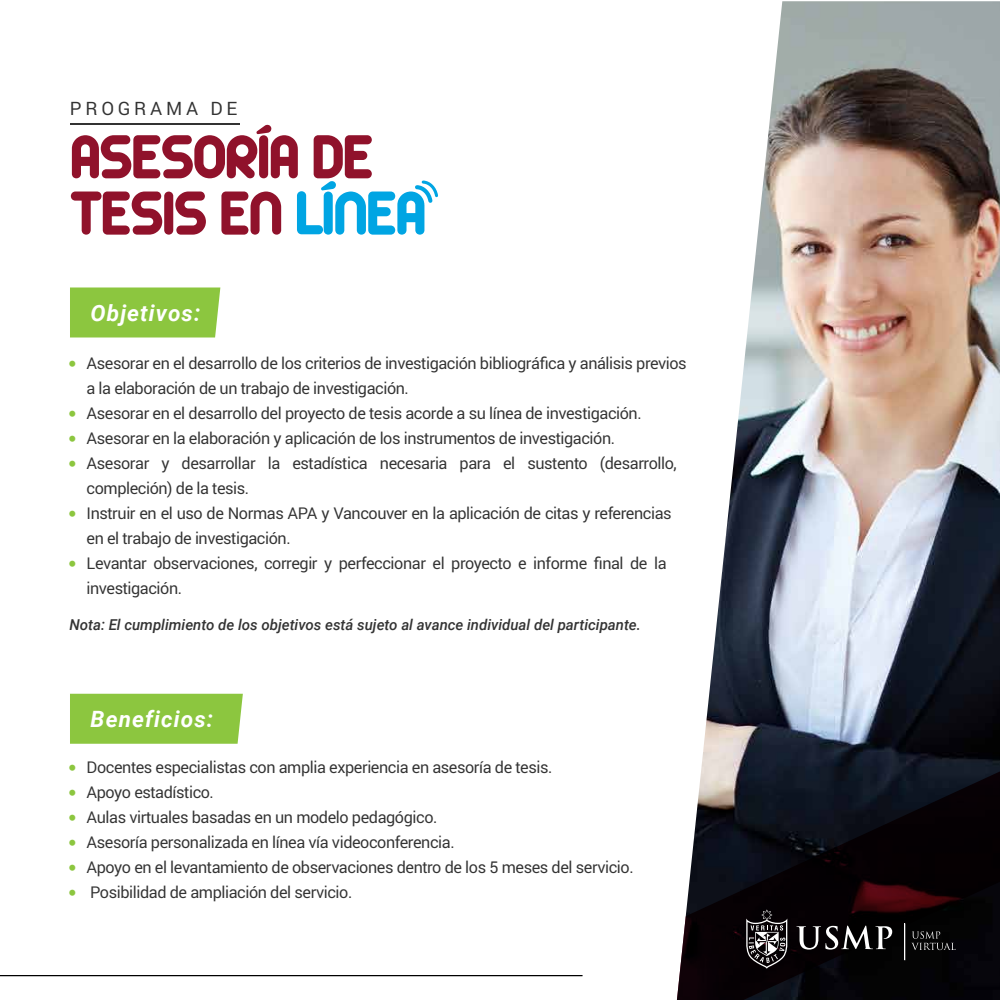
<style>
.page{position:relative;width:1000px;height:1000px;background:#fff}
.page>*{position:absolute;margin:0;border:0;box-sizing:border-box;transform-origin:0 0}
.t1{font:67.5px/56.2px "z Arista";letter-spacing:-.025em;color:#90122b}
.t2{font:italic 700 22.5px "Roboto";letter-spacing:.05em;color:#fff}
.t3{font:21.25px/25px "Playbill";color:#8cc63f;text-align:justify}
.t4{font:18.5px "Roboto";letter-spacing:.2em;color:#333}
.t5{font:16.25px/25px "Roboto";letter-spacing:-.025em;color:#333}
.t6{font:italic 500 15px "Roboto";color:#333}
.s1{color:#00a5e3}
</style>
<div class="page">
<div style="left:70px;top:288px;width:150px;height:50px;background:#8cc63f"></div>
<img style="left:702px;top:1px;width:298px;height:757px">
<svg style="left:677px;top:758px;width:323px;height:242px;background:#1a171c"></svg>
<hr style="left:0;top:975px;width:582px;height:1px;background:#000">
<svg style="left:796px;top:926px;width:96px;height:24px"></svg>
<svg style="left:746px;top:909px;width:41px;height:60px;background:#464244"></svg>
<hr style="left:905px;top:923px;width:1px;height:37px;background:#fff">
<svg style="left:911px;top:931px;width:45px;height:19px"></svg>
<hr style="left:70px;top:124px;width:170px;height:1px;background:#333">
<svg style="left:415px;top:180px;width:23px;height:23px"></svg>
<div style="left:70px;top:694px;width:173px;height:50px;background:#8cc63f"></div>
<p class="t4" style="left:70px;top:96px;width:169px">PROGRAMA DE</p>
<h1 class="t1" style="left:70px;top:127px;width:358px">ASESORÍA DE<br>TESIS EN <span class="s1">LÍNEA</span></h1>
<h2 class="t2" style="left:91px;top:297px;width:111px">Objetivos:</h2>
<h3 class="t3" style="left:69px;top:352px;width:7px">•</h3>
<h3 class="t3" style="left:69px;top:402px;width:7px">• • •</h3>
<h3 class="t3" style="left:69px;top:502px;width:7px">•</h3>
<h3 class="t3" style="left:69px;top:552px;width:7px">•</h3>
<p class="t5" style="left:87px;top:350px;width:602px">Asesorar en el desarrollo de los criterios de investigación bibliográfica y análisis previos a la elaboración de un trabajo de investigación.<br>Asesorar en el desarrollo del proyecto de tesis acorde a su línea de investigación.<br>Asesorar en la elaboración y aplicación de los instrumentos de investigación.<br>Asesorar y desarrollar la estadística necesaria para el sustento (desarrollo, compleción) de la tesis.<br>Instruir en el uso de Normas APA y Vancouver en la aplicación de citas y referencias en el trabajo de investigación.<br>Levantar observaciones, corregir y perfeccionar el proyecto e informe final de la investigación.</p>
<p class="t6" style="left:69px;top:614px;width:573px">Nota: El cumplimiento de los objetivos está sujeto al avance individual del participante.</p>
<h2 class="t2" style="left:91px;top:704px;width:124px">Beneficios:</h2>
<h3 class="t3" style="left:69px;top:756px;width:7px">• • • • • •</h3>
<p class="t5" style="left:87px;top:754px;width:549px">Docentes especialistas con amplia experiencia en asesoría de tesis.<br>Apoyo estadístico.<br>Aulas virtuales basadas en un modelo pedagógico.<br>Asesoría personalizada en línea vía videoconferencia.<br>Apoyo en el levantamiento de observaciones dentro de los 5 meses del servicio.<br>Posibilidad de ampliación del servicio.</p>
</div>
